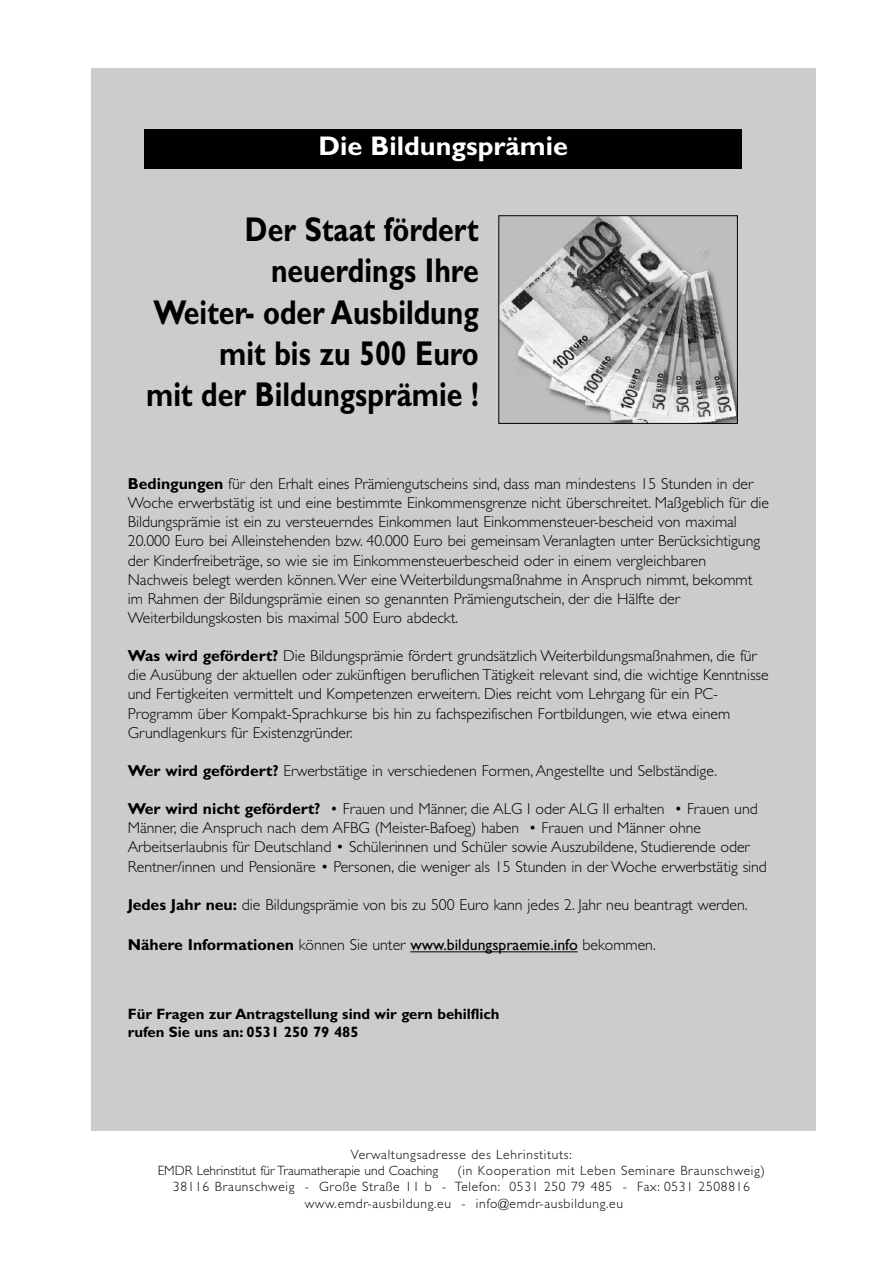
<style>
.page{position:relative;width:893px;height:1263px;background:#fff}
.page>*{position:absolute;margin:0;border:0;box-sizing:border-box;transform-origin:0 0}
.t1{font:700 34.5px/41.4px "Gill Sans";color:#000;text-align:right;scale:.82 1}
.t2{font:700 27px "Gill Sans";color:#fff}
.t3{font:300 15.9px/19.2px "Gill Sans";color:#000}
.t4{font:15.9px "Gill Sans";color:#000}
.t5{font:700 15px/18px "Gill Sans";color:#000}
.t6{font:300 13.5px "Gill Sans";letter-spacing:.05em;color:#000}
.t7{font:300 13.5px/16.2px "Gill Sans";color:#000}
.s1{font-weight:700}
.s2{font-weight:300}
</style>
<div class="page">
<div style="left:91px;top:68px;width:724px;height:1063px;background:#ccc"></div>
<img style="left:500px;top:217px;width:236px;height:205px">
<div style="left:498px;top:215px;width:240px;height:209px;border:1px solid #000"></div>
<hr style="left:410px;top:951px;width:168px;height:1px;background:#000">
<div style="left:145px;top:129px;width:597px;height:40px;background:#000"></div>
<h2 class="t2" style="left:318px;top:135px;width:251px">Die Bildungsprämie</h2>
<h1 class="t1" style="left:146px;top:212px;width:407px">Der Staat fördert neuerdings Ihre<br>Weiter- oder Ausbildung mit bis zu 500 Euro<br>mit der Bildungsprämie !</h1>
<p class="t3" style="left:128px;top:476px;width:643px"><span class="s1">Bedingungen</span> für den Erhalt eines Prämiengutscheins sind, dass man mindestens 15 Stunden in der Woche erwerbstätig ist und eine bestimmte Einkommensgrenze nicht überschreitet. Maßgeblich für die Bildungsprämie ist ein zu versteuerndes Einkommen laut Einkommensteuer-bescheid von maximal 20.000 Euro bei Alleinstehenden bzw. 40.000 Euro bei gemeinsam Veranlagten unter Berücksichtigung der Kinderfreibeträge, so wie sie im Einkommensteuerbescheid oder in einem vergleichbaren Nachweis belegt werden können. Wer eine Weiterbildungsmaßnahme in Anspruch nimmt, bekommt im Rahmen der Bildungsprämie einen so genannten Prämiengutschein, der die Hälfte der Weiterbildungskosten bis maximal 500 Euro abdeckt.</p>
<p class="t3" style="left:128px;top:648px;width:642px"><span class="s1">Was wird gefördert?</span> Die Bildungsprämie fördert grundsätzlich Weiterbildungsmaßnahmen, die für die Ausübung der aktuellen oder zukünftigen beruflichen Tätigkeit relevant sind, die wichtige Kenntnisse und Fertigkeiten vermittelt und Kompetenzen erweitern. Dies reicht vom Lehrgang für ein PC-Programm über Kompakt-Sprachkurse bis hin zu fachspezifischen Fortbildungen, wie etwa einem Grundlagenkurs für Existenzgründer.</p>
<p class="t3" style="left:128px;top:762px;width:591px"><span class="s1">Wer wird gefördert?</span> Erwerbstätige in verschiedenen Formen, Angestellte und Selbständige.</p>
<p class="t3" style="left:128px;top:801px;width:641px"><span class="s1">Wer wird nicht gefördert?</span> • Frauen und Männer, die ALG I oder ALG II erhalten • Frauen und Männer, die Anspruch nach dem AFBG (Meister-Bafoeg) haben • Frauen und Männer ohne Arbeitserlaubnis für Deutschland • Schülerinnen und Schüler sowie Auszubildene, Studierende oder Rentner/innen und Pensionäre • Personen, die weniger als 15 Stunden in der Woche erwerbstätig sind</p>
<p class="t3" style="left:128px;top:896px;width:621px"><span class="s1">Jedes Jahr neu:</span> die Bildungsprämie von bis zu 500 Euro kann jedes 2. Jahr neu beantragt werden.</p>
<p class="t4" style="left:128px;top:939px;width:529px"><span class="s1">Nähere Informationen</span> <span class="s2">können Sie unter</span> www.bildungspraemie.info <span class="s2">bekommen.</span></p>
<p class="t5" style="left:128px;top:1006px;width:373px">Für Fragen zur Antragstellung sind wir gern behilflich rufen Sie uns an: 0531 250 79 485</p>
<p class="t7" style="left:158px;top:1146px;width:416px;text-indent:193px">Verwaltungsadresse des Lehrinstituts:<br>EMDR Lehrinstitut für Traumatherapie und Coaching</p>
<p class="t6" style="left:457px;top:1165px;width:309px">(in Kooperation mit Leben Seminare Braunschweig)</p>
<p class="t6" style="left:173px;top:1179px;width:578px">38116 Braunschweig - Große Straße 11 b - Telefon: 0531 250 79 485 - Fax: 0531 2508816</p>
<p class="t6" style="left:305px;top:1195px;width:320px">www.emdr-ausbildung.eu - info@emdr-ausbildung.eu</p>
</div>
